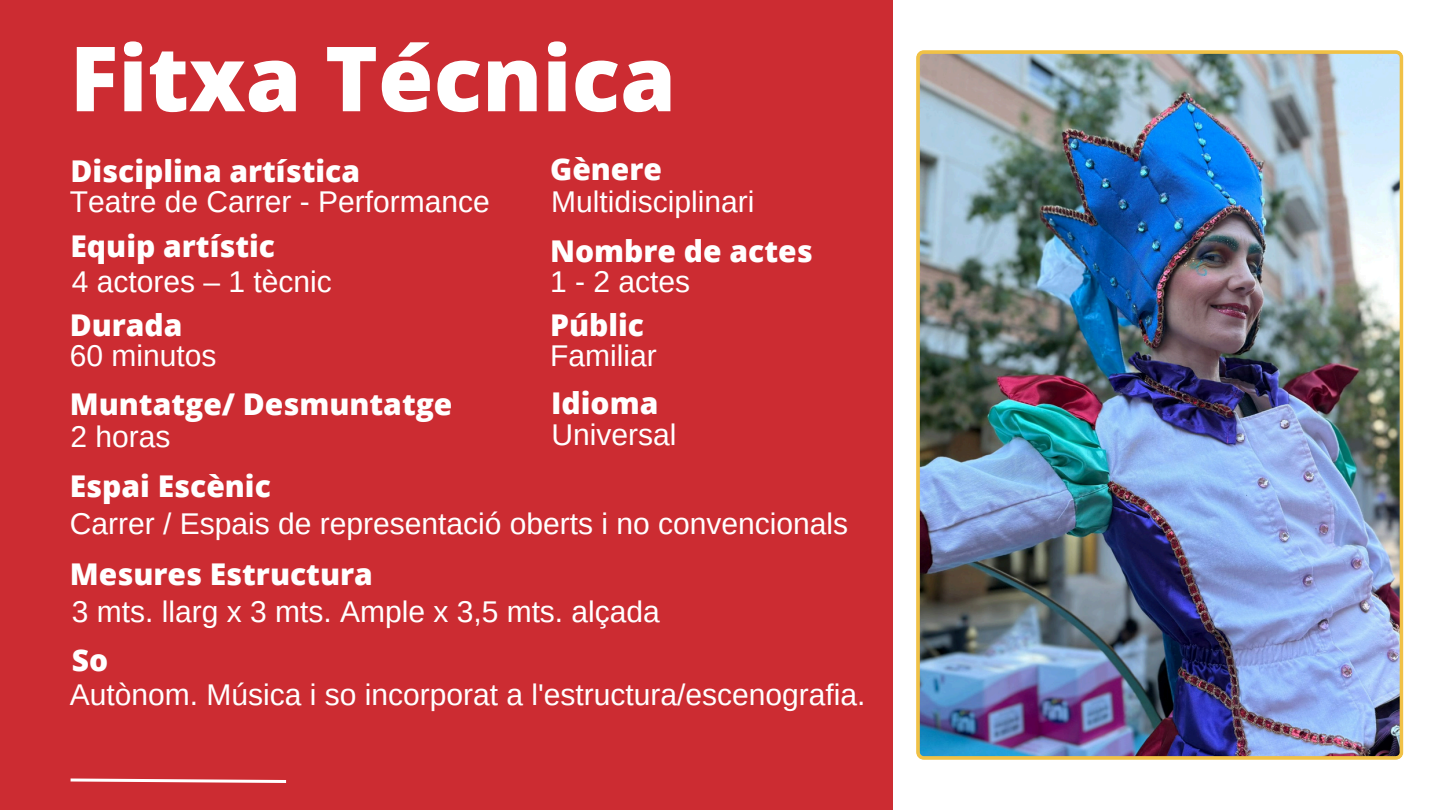
<style>
.page{position:relative;width:1440px;height:810px;background:#fff}
.page>*{position:absolute;margin:0;border:0;box-sizing:border-box;transform-origin:0 0}
.t1{font:800 90px "Open Sans";color:#fff}
.t2{font:30px "Arimo";color:#fff}
.t3{font:800 30px "Open Sans";color:#fff}
</style>
<div class="page">
<img style="left:916px;top:50px;width:487px;height:710px">
<div style="left:0;top:0;width:892px;height:810px;background:#cc2c32"></div>
<svg style="left:70px;top:778px;width:217px;height:5px"></svg>
<h1 class="t1" style="left:70px;top:15px;width:608px">Fitxa Técnica</h1>
<h2 class="t3" style="left:71px;top:150px;width:291px">Disciplina artística</h2>
<p class="t2" style="left:70px;top:185px;width:421px">Teatre de Carrer - Performance</p>
<p class="t3" style="left:71px;top:225px;width:206px">Equip artístic</p>
<h2 class="t2" style="left:72px;top:264px;width:261px">4 actores – 1 tècnic</h2>
<p class="t3" style="left:70px;top:304px;width:114px">Durada</p>
<h2 class="t2" style="left:70px;top:339px;width:148px">60 minutos</h2>
<p class="t3" style="left:70px;top:383px;width:384px">Muntatge/ Desmuntatge</p>
<h2 class="t2" style="left:71px;top:420px;width:102px">2 horas</h2>
<p class="t3" style="left:70px;top:465px;width:203px">Espai Escènic</p>
<h2 class="t3" style="left:550px;top:148px;width:113px">Gènere</h2>
<p class="t2" style="left:551px;top:185px;width:205px">Multidisciplinari</p>
<p class="t3" style="left:550px;top:230px;width:264px">Nombre de actes</p>
<h2 class="t2" style="left:550px;top:264px;width:141px">1 - 2 actes</h2>
<p class="t3" style="left:550px;top:304px;width:95px">Públic</p>
<h2 class="t2" style="left:550px;top:339px;width:108px">Familiar</h2>
<p class="t3" style="left:551px;top:382px;width:109px">Idioma</p>
<h2 class="t2" style="left:551px;top:418px;width:127px">Universal</h2>
<h2 class="t2" style="left:70px;top:507px;width:780px">Carrer / Espais de representació oberts i no convencionals</h2>
<h2 class="t3" style="left:70px;top:552px;width:305px">Mesures Estructura</h2>
<h2 class="t2" style="left:72px;top:595px;width:589px">3 mts. llarg x 3 mts. Ample x 3,5 mts. alçada</h2>
<p class="t3" style="left:72px;top:639px;width:38px">So</p>
<p class="t2" style="left:70px;top:678px;width:797px">Autònom. Música i so incorporat a l'estructura/escenografia.</p>
</div>
